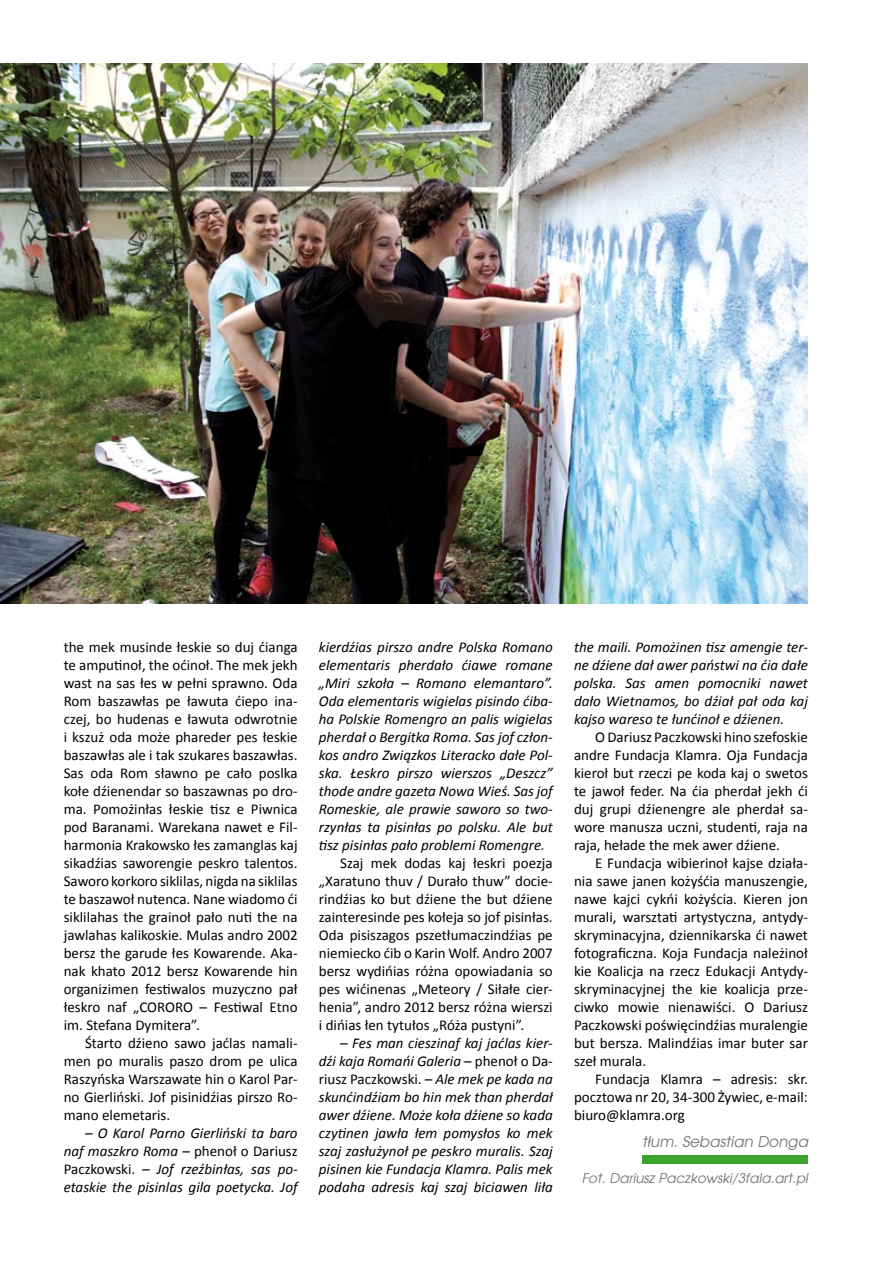
<style>
.page{position:relative;width:893px;height:1263px;background:#fff}
.page>*{position:absolute;margin:0;border:0;box-sizing:border-box;transform-origin:0 0}
.t1{font:15px/18px "Calibri";color:#000;text-align:justify}
.t2{font:italic 15px/18px "Calibri";color:#000;text-align:justify}
.t3{font:italic 15px "Avalon";color:#72787d}
.t4{font:italic 13.5px "Avalon";color:#72787d}
.s1{font-style:normal}
</style>
<div class="page">
<img style="left:0;top:64px;width:808px;height:540px">
<div style="left:642px;top:1155px;width:166px;height:9px;background:#3ba42b"></div>
<p class="t1" style="left:64px;top:637px;width:235px">the mek musinde łeskie so duj ćianga te amputinoł, the oćinoł. The mek jekh wast na sas łes w pełni sprawno. Oda Rom baszawłas pe ławuta ćiepo ina&shy;czej, bo hudenas e ławuta odwrotnie i kszuż oda może phareder pes łeskie baszawłas ale i tak szukares baszawłas.<br>Sas oda Rom sławno pe cało poslka kołe dźienendar so baszawnas po dro&shy;ma. Pomożinłas łeskie tisz e Piwnica pod Baranami. Warekana nawet e Fil&shy;harmonia Krakowsko łes zamanglas kaj sikadźias saworengie peskro talentos.<br>Saworo korkoro siklilas, nigda na siklilas te baszawoł nutenca. Nane wiadomo ći siklilahas the grainoł pało nuti the na jawlahas kalikoskie. Mulas andro 2002 bersz the garude łes Kowarende. Aka&shy;nak khato 2012 bersz Kowarende hin organizimen festiwalos muzyczno pał łeskro naf „CORORO – Festiwal Etno im. Stefana Dymitera”.</p>
<p class="t1" style="left:64px;top:1033px;width:235px;text-indent:21px">Śtarto dźieno sawo jaćlas namali&shy;men po muralis paszo drom pe ulica Raszyńska Warszawate hin o Karol Par&shy;no Gierliński. Jof pisinidźias pirszo Ro&shy;mano elemetaris.</p>
<p class="t2" style="left:64px;top:1123px;width:235px;text-indent:21px">– O Karol Parno Gierliński ta baro naf maszkro Roma <span class="s1">– phenoł o Dariusz Paczkowski.</span> – Jof rzeźbinłas, sas po&shy;etaskie the pisinlas gila poetycka. Jof</p>
<p class="t2" style="left:319px;top:637px;width:235px">kierdźias pirszo andre Polska Romano elementaris pherdało ćiawe romane „Miri szkoła – Romano elemantaro”.<br>Oda elementaris wigielas pisindo ćiba&shy;ha Polskie Romengro an palis wigielas pherdał o Bergitka Roma. Sas jof człon&shy;kos andro Związkos Literacko dałe Pol&shy;ska. Łeskro pirszo wierszos „Deszcz” thode andre gazeta Nowa Wieś. Sas jof Romeskie, ale prawie saworo so two&shy;rzynłas ta pisinłas po polsku. Ale but tisz pisinłas pało problemi Romengre.</p>
<p class="t1" style="left:319px;top:853px;width:235px;text-indent:21px">Szaj mek dodas kaj łeskri poezja „Xaratuno thuv / Durało thuw” docie&shy;rindźias ko but dźiene the but dźiene zainteresinde pes kołeja so jof pisinłas.<br>Oda pisiszagos pszetłumaczindźias pe niemiecko ćib o Karin Wolf. Andro 2007 bersz wydińias różna opowiadania so pes wićinenas „Meteory / Siłałe cier&shy;henia”, andro 2012 bersz różna wierszi i dińias łen tytułos „Róża pustyni”.</p>
<p class="t2" style="left:319px;top:1033px;width:235px;text-indent:21px">– Fes man cieszinaf kaj jaćlas kier&shy;dźi kaja Romańi Galeria <span class="s1">– phenoł o Da&shy;riusz Paczkowski.</span> – Ale mek pe kada na skunćindźiam bo hin mek than pherdał awer dźiene. Może koła dźiene so kada czytinen jawła łem pomysłos ko mek szaj zasłużynoł pe peskro muralis. Szaj pisinen kie Fundacja Klamra. Palis mek podaha adresis kaj szaj biciawen liła</p>
<p class="t2" style="left:574px;top:637px;width:235px">the maili. Pomożinen tisz amengie ter&shy;ne dźiene dał awer państwi na ćia dałe polska. Sas amen pomocniki nawet dało Wietnamos, bo dźiał pał oda kaj kajso wareso te łunćinoł e dźienen.</p>
<p class="t1" style="left:574px;top:727px;width:235px;text-indent:21px">O Dariusz Paczkowski hino szefoskie andre Fundacja Klamra. Oja Fundacja kieroł but rzeczi pe koda kaj o swetos te jawoł feder. Na ćia pherdał jekh ći duj grupi dźienengre ale pherdał sa&shy;wore manusza uczni, studenti, raja na raja, hełade the mek awer dźiene.</p>
<p class="t1" style="left:574px;top:853px;width:235px;text-indent:21px">E Fundacja wibierinoł kajse działa&shy;nia sawe janen kożyśćia manuszengie, nawe kajci cykńi kożyścia. Kieren jon murali, warsztati artystyczna, antydy&shy;skryminacyjna, dziennikarska ći nawet fotograficzna. Koja Fundacja należinoł kie Koalicja na rzecz Edukacji Antydy&shy;skryminacyjnej the kie koalicja prze&shy;ciwko mowie nienawiści. O Dariusz Paczkowski poświęcindźias muralengie but bersza. Malindźias imar buter sar szeł murala.</p>
<p class="t1" style="left:574px;top:1069px;width:235px;text-indent:21px">Fundacja Klamra – adresis: skr. pocztowa nr 20, 34-300 Żywiec, e-mail: biuro@klamra.org</p>
<p class="t3" style="left:642px;top:1133px;width:167px">tłum. Sebastian Donga</p>
<p class="t4" style="left:582px;top:1170px;width:228px">Fot. Dariusz Paczkowski/3fala.art.pl</p>
</div>
